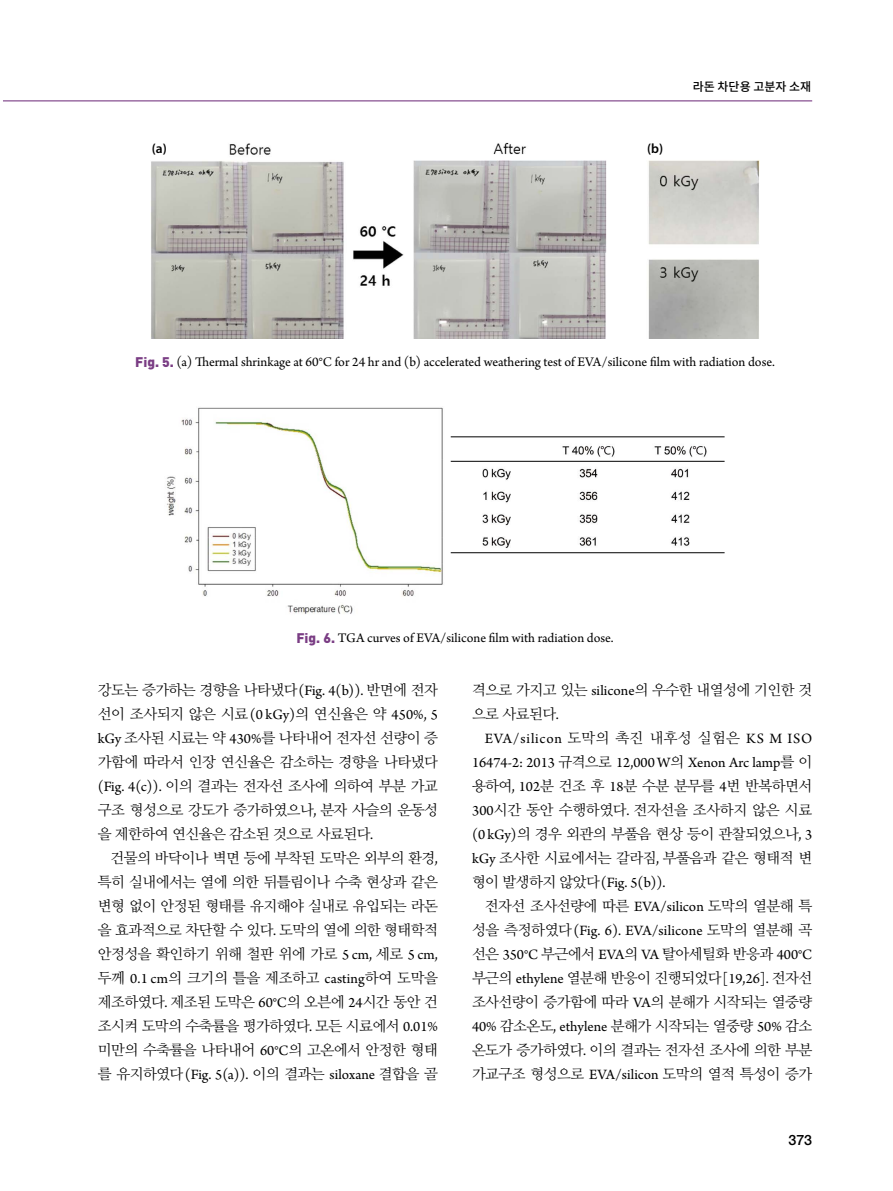
<style>
.page{position:relative;width:893px;height:1191px;background:#fff}
.page>*{position:absolute;margin:0;border:0;box-sizing:border-box;transform-origin:0 0}
.t1{font:15px/24px "Arno Pro";color:#000;text-align:right}
.t2{font:14.55px/24px "Nanum Myeongjo OTF";letter-spacing:-.035em;color:#000;text-align:justify}
.t3{font:500 14.25px "Helvetica Neue LT Std";color:#000}
.t4{font:13.8px "Arno Pro";color:#000}
.t5{font:600 13.5px "Myriad Pro";color:#000}
.t6{font:500 12px "Noto Sans CJ Kkr";color:#000}
.s1{font-family:"DIN";font-weight:900;color:#7a3d84}
.s2{font-family:"Arno Pro";font-size:15px}
.s3{font-family:"Arno Pro"}
.s4{font-family:"Nanum Myeongjo OTF";font-size:14.55px}
</style>
<div class="page">
<hr style="left:3px;top:100px;width:809px;height:1px;background:#7a3d84">
<img style="left:151px;top:142px;width:608px;height:196px">
<img style="left:167px;top:407px;width:558px;height:207px">
<hr style="left:451px;top:436px;width:274px;height:1px;background:#000">
<hr style="left:451px;top:461px;width:274px;height:1px;background:#000">
<hr style="left:451px;top:552px;width:274px;height:1px;background:#000">
<p class="t5" style="left:152px;top:139px;width:16px">(a)</p>
<p class="t5" style="left:647px;top:139px;width:17px">(b)</p>
<p class="t6" style="left:693px;top:80px;width:120px">라돈 차단용 고분자 소재</p>
<p class="t4" style="left:135px;top:354px;width:641px"><span class="s1">Fig. 5.</span> (a) Thermal shrinkage at 60°C for 24 hr and (b) accelerated weathering test of EVA/silicone film with radiation dose.</p>
<p class="t4" style="left:296px;top:630px;width:319px"><span class="s1">Fig. 6.</span> TGA curves of EVA/silicone film with radiation dose.</p>
<p class="t2" style="left:98px;top:677px;width:342px">강도는 증가하는 경향을 나타냈다<span class="s2">(Fig. 4(b)).</span> 반면에 전자</p>
<p class="t2" style="left:98px;top:701px;width:342px">선이 조사되지 않은 시료<span class="s2">(0 kGy)</span>의 연신율은 약 <span class="s2">450%, 5</span></p>
<p class="t2" style="left:98px;top:725px;width:342px"><span class="s2">kGy</span> 조사된 시료는 약 <span class="s2">430%</span>를 나타내어 전자선 선량이 증</p>
<p class="t2" style="left:98px;top:749px;width:342px">가함에 따라서 인장 연신율은 감소하는 경향을 나타냈다</p>
<p class="t2" style="left:98px;top:773px;width:342px"><span class="s2">(Fig. 4(c)).</span> 이의 결과는 전자선 조사에 의하여 부분 가교</p>
<p class="t2" style="left:98px;top:797px;width:342px">구조 형성으로 강도가 증가하였으나<span class="s2">,</span> 분자 사슬의 운동성</p>
<p class="t2" style="left:98px;top:821px;width:277px">을 제한하여 연신율은 감소된 것으로 사료된다<span class="s2">.</span></p>
<p class="t2" style="left:111px;top:845px;width:329px">건물의 바닥이나 벽면 등에 부착된 도막은 외부의 환경<span class="s2">,</span></p>
<p class="t2" style="left:98px;top:869px;width:342px">특히 실내에서는 열에 의한 뒤틀림이나 수축 현상과 같은</p>
<p class="t2" style="left:98px;top:893px;width:342px">변형 없이 안정된 형태를 유지해야 실내로 유입되는 라돈</p>
<p class="t2" style="left:98px;top:917px;width:342px">을 효과적으로 차단할 수 있다<span class="s2">.</span> 도막의 열에 의한 형태학적</p>
<p class="t2" style="left:98px;top:941px;width:342px">안정성을 확인하기 위해 철판 위에 가로 <span class="s2">5 cm,</span> 세로 <span class="s2">5 cm,</span></p>
<p class="t2" style="left:98px;top:965px;width:342px">두께 <span class="s2">0.1 cm</span>의 크기의 틀을 제조하고 <span class="s2">casting</span>하여 도막을</p>
<p class="t2" style="left:98px;top:989px;width:342px">제조하였다<span class="s2">.</span> 제조된 도막은 <span class="s2">60</span><span class="s3">°</span><span class="s2">C</span>의 오븐에 <span class="s2">24</span>시간 동안 건</p>
<p class="t2" style="left:98px;top:1013px;width:342px">조시켜 도막의 수축률을 평가하였다<span class="s2">.</span> 모든 시료에서 <span class="s2">0.01%</span></p>
<p class="t2" style="left:98px;top:1037px;width:342px">미만의 수축률을 나타내어 <span class="s2">60</span><span class="s3">°</span><span class="s2">C</span>의 고온에서 안정한 형태</p>
<p class="t1" style="left:98px;top:1063px;width:342px"><span class="s4">를 유지하였다</span>(Fig. 5(a)). <span class="s4">이의 결과는</span> siloxane <span class="s4">결합을 골</span></p>
<p class="t2" style="left:472px;top:677px;width:342px">격으로 가지고 있는 <span class="s2">silicone</span>의 우수한 내열성에 기인한 것 으로 사료된다<span class="s2">.</span></p>
<p class="t1" style="left:472px;top:727px;width:342px">EVA/silicon <span class="s4">도막의 촉진 내후성 실험은</span> KS M ISO<br>16474-2: 2013 <span class="s4">규격으로</span> 12,000W<span class="s4">의</span> Xenon Arc lamp<span class="s4">를 이</span></p>
<p class="t2" style="left:472px;top:773px;width:342px">용하여<span class="s2">, 102</span>분 건조 후 <span class="s2">18</span>분 수분 분무를 <span class="s2">4</span>번 반복하면서 <span class="s2">300</span>시간 동안 수행하였다<span class="s2">.</span> 전자선을 조사하지 않은 시료 <span class="s2">(0 kGy)</span>의 경우 외관의 부풀음 현상 등이 관찰되었으나<span class="s2">, 3 kGy</span> 조사한 시료에서는 갈라짐<span class="s2">,</span> 부풀음과 같은 형태적 변</p>
<p class="t1" style="left:472px;top:871px;width:195px"><span class="s4">형이 발생하지 않았다</span>(Fig. 5(b)).</p>
<p class="t2" style="left:485px;top:893px;width:329px">전자선 조사선량에 따른 <span class="s2">EVA/silicon</span> 도막의 열분해 특</p>
<p class="t1" style="left:472px;top:919px;width:342px"><span class="s4">성을 측정하였다</span>(Fig. 6). EVA/silicone <span class="s4">도막의 열분해 곡</span></p>
<p class="t2" style="left:472px;top:941px;width:342px">선은 <span class="s2">350</span><span class="s3">°</span><span class="s2">C</span> 부근에서 <span class="s2">EVA</span>의 <span class="s2">VA</span> 탈아세틸화 반응과 <span class="s2">400</span><span class="s3">°</span><span class="s2">C </span>부근의 <span class="s2">ethylene</span> 열분해 반응이 진행되었다<span class="s2">[19,26].</span> 전자선 조사선량이 증가함에 따라 <span class="s2">VA</span>의 분해가 시작되는 열중량 <span class="s2">40%</span> 감소온도<span class="s2">, ethylene</span> 분해가 시작되는 열중량 <span class="s2">50%</span> 감소 온도가 증가하였다<span class="s2">.</span> 이의 결과는 전자선 조사에 의한 부분 가교구조 형성으로 <span class="s2">EVA/silicon</span> 도막의 열적 특성이 증가</p>
<p class="t3" style="left:788px;top:1131px;width:25px">373</p>
</div>
